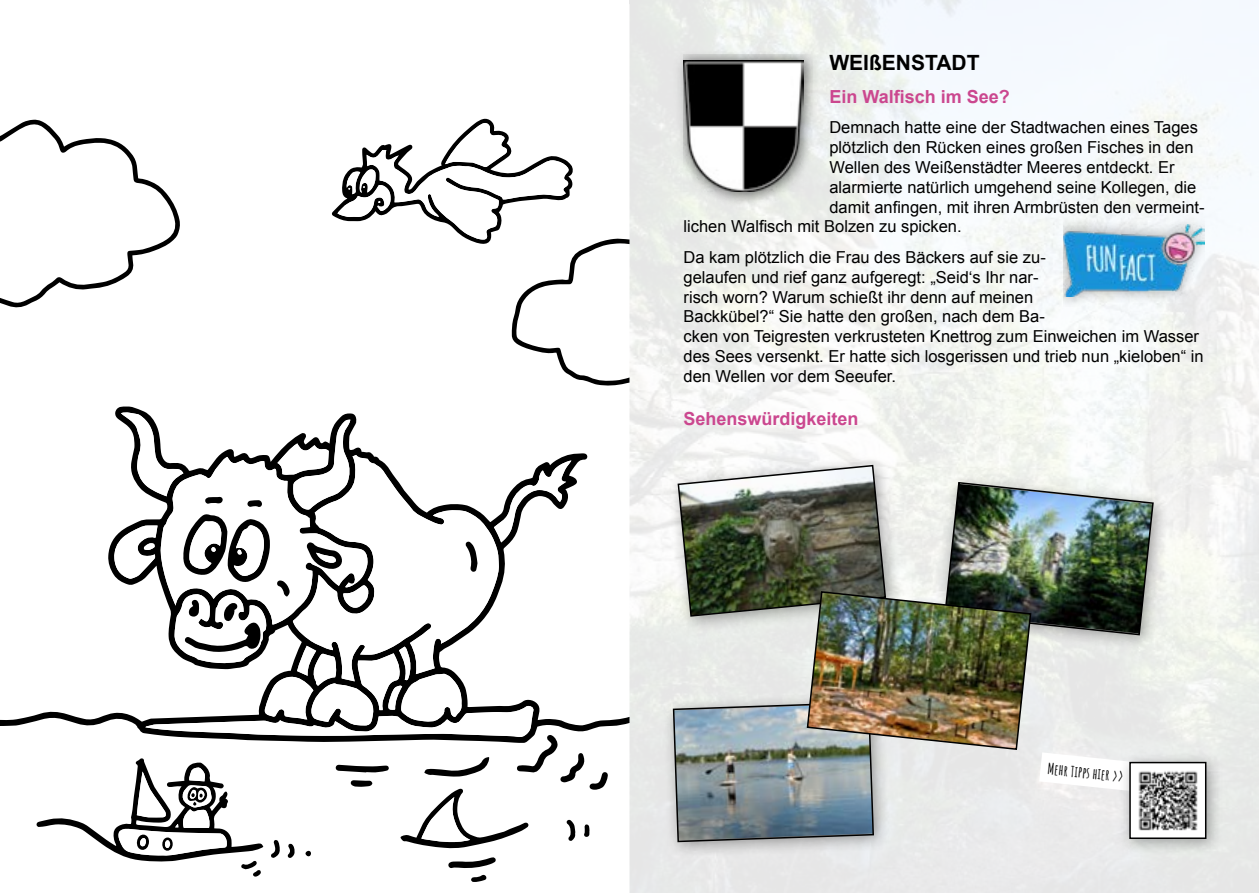
<style>
.page{position:relative;width:1259px;height:893px;background:#fff}
.page>*{position:absolute;margin:0;border:0;box-sizing:border-box;transform-origin:0 0}
.t1{font:700 21px "Arial";color:#000}
.t2{font:700 18px "Arial";color:#cb478f}
.t3{font:16.5px/19.8px "Arial";color:#000}
.t4{font:700 15px "Amatic SC";color:#000}
</style>
<div class="page">
<div style="left:663px;top:692px;width:228px;height:166px;background:#000;opacity:.35"></div>
<div style="left:672px;top:49px;width:148px;height:159px;background:#000;opacity:.35"></div>
<div style="left:683px;top:55px;width:129px;height:150px;background:#000;opacity:.35"></div>
<img style="left:683px;top:61px;width:120px;height:131px">
<div style="left:667px;top:455px;width:236px;height:178px;background:#000;opacity:.35"></div>
<div style="left:934px;top:472px;width:235px;height:180px;background:#000;opacity:.35"></div>
<div style="left:1117px;top:750px;width:107px;height:107px;background:#000;opacity:.35"></div>
<img style="left:1154px;top:765px;width:49px;height:71px">
<div style="left:1129px;top:762px;width:77px;height:77px;border:2px solid #000"></div>
<img style="left:672px;top:464px;width:482px;height:379px">
<div style="left:1063px;top:215px;width:142px;height:91px;background:#000;opacity:.35"></div>
<img style="left:1063px;top:224px;width:142px;height:73px">
<svg style="left:0;top:120px;width:180px;height:188px"></svg>
<svg style="left:331px;top:118px;width:298px;height:268px"></svg>
<svg style="left:36px;top:412px;width:572px;height:470px"></svg>
<p class="t1" style="left:829px;top:49px;width:152px">WEIßENSTADT</p>
<p class="t2" style="left:829px;top:85px;width:182px">Ein Walfisch im See?</p>
<p class="t3" style="left:829px;top:118px;width:370px">Demnach hatte eine der Stadtwachen eines Tages</p>
<p class="t3" style="left:829px;top:138px;width:366px">plötzlich den Rücken eines großen Fisches in den</p>
<p class="t3" style="left:829px;top:157px;width:347px">Wellen des Weißenstädter Meeres entdeckt. Er</p>
<p class="t3" style="left:829px;top:177px;width:368px">alarmierte natürlich umgehend seine Kollegen, die</p>
<p class="t3" style="left:829px;top:197px;width:377px">damit anfingen, mit ihren Armbrüsten den vermeint-</p>
<p class="t3" style="left:683px;top:217px;width:280px">lichen Walfisch mit Bolzen zu spicken.</p>
<p class="t3" style="left:683px;top:247px;width:521px">Da kam plötzlich die Frau des Bäckers auf sie zu-<br>gelaufen und rief ganz aufgeregt: „Seid‘s Ihr nar-<br>risch worn? Warum schießt ihr denn auf meinen<br>Backkübel?“ Sie hatte den großen, nach dem Ba-<br>cken von Teigresten verkrusteten Knettrog zum Einweichen im Wasser des Sees versenkt. Er hatte sich losgerissen und trieb nun „kieloben“ in den Wellen vor dem Seeufer.</p>
<p class="t2" style="left:683px;top:407px;width:177px">Sehenswürdigkeiten</p>
<p class="t4" style="left:1049px;top:757px;width:78px;rotate:6deg">Mehr Tipps hier &gt;&gt;</p>
</div>
